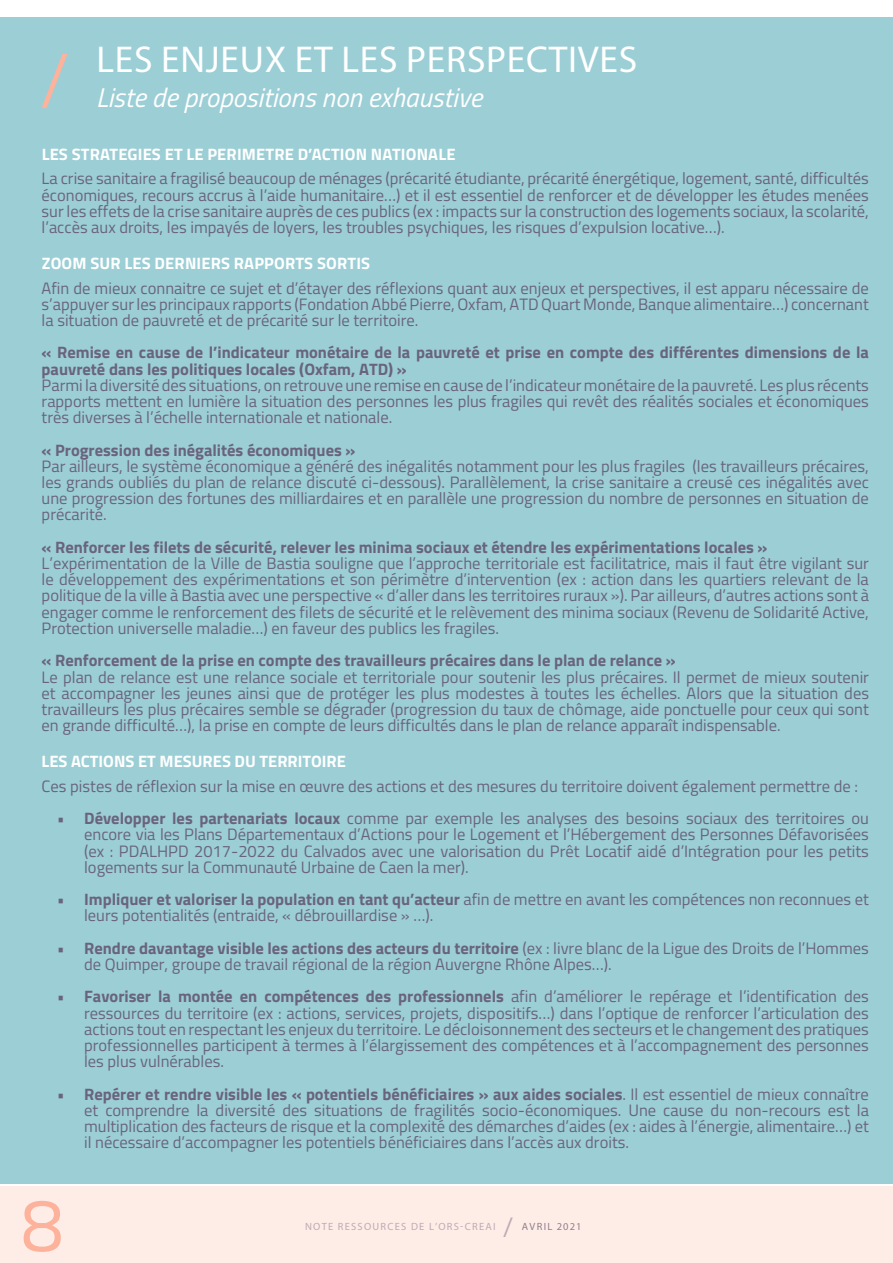
<style>
.page{position:relative;width:893px;height:1263px;background:#fff}
.page>*{position:absolute;margin:0;border:0;box-sizing:border-box;transform-origin:0 0}
.t1{font:75px "Titillium Web";color:#fdb29b}
.Titre_1{font:75px "Myriad Pro";color:#fdb29b}
.Titre_3{font:37.5px "Myriad Pro";letter-spacing:.02em;color:#fff}
.Titre_3-2{font:italic 27px "Titillium Web";color:#fff}
.t2{font:27px "Myriad Pro";color:#a6a2b6}
.t3{font:16.5px/16.2px "Titillium Web";color:#69647e;text-align:justify}
.t4{font:700 16.5px/16.2px "Titillium Web";color:#69647e}
.Titre_1-2{font:700 16.5px "Titillium Web";letter-spacing:.01em;color:#fff}
.t5{font:10.5px "Myriad Pro";letter-spacing:.12em;color:#a6a2b6}
.t6{font:10.5px "Myriad Pro";letter-spacing:.12em;color:#69647e}
.s1{font-weight:700}
</style>
<div class="page">
<div style="left:0;top:1186px;width:893px;height:77px;background:#feece6"></div>
<div style="left:0;top:17px;width:893px;height:1166px;background:#9cced5"></div>
<p class="Titre_1" style="left:42px;top:34px;width:27px">/</p>
<p class="Titre_3" style="left:96px;top:36px;width:542px">LES ENJEUX ET LES PERSPECTIVES</p>
<p class="Titre_3-2" style="left:96px;top:78px;width:388px">Liste de propositions non exhaustive</p>
<p class="Titre_1-2" style="left:42px;top:141px;width:415px">LES STRATEGIES ET LE PERIMETRE D’ACTION NATIONALE</p>
<p class="t3" style="left:42px;top:170px;width:829px">La crise sanitaire a fragilisé beaucoup de ménages (précarité étudiante, précarité énergétique, logement, santé, difficultés économiques, recours accrus à l’aide humanitaire…) et il est essentiel de renforcer et de développer les études menées sur les effets de la crise sanitaire auprès de ces publics (ex : impacts sur la construction des logements sociaux, la scolarité, l’accès aux droits, les impayés de loyers, les troubles psychiques, les risques d’expulsion locative…).</p>
<p class="Titre_1-2" style="left:42px;top:251px;width:330px">ZOOM SUR LES DERNIERS RAPPORTS SORTIS</p>
<p class="t3" style="left:42px;top:279px;width:829px">Afin de mieux connaitre ce sujet et d’étayer des réflexions quant aux enjeux et perspectives, il est apparu nécessaire de s’appuyer sur les principaux rapports (Fondation Abbé Pierre, Oxfam, ATD Quart Monde, Banque alimentaire…) concernant la situation de pauvreté et de précarité sur le territoire.</p>
<p class="t4" style="left:42px;top:344px;width:829px">« Remise en cause de l’indicateur monétaire de la pauvreté et prise en compte des différentes dimensions de la pauvreté dans les politiques locales (Oxfam, ATD) »</p>
<p class="t3" style="left:42px;top:376px;width:829px">Parmi la diversité des situations, on retrouve une remise en cause de l’indicateur monétaire de la pauvreté. Les plus récents rapports mettent en lumière la situation des personnes les plus fragiles qui revêt des réalités sociales et économiques très diverses à l’échelle internationale et nationale.</p>
<p class="t4" style="left:42px;top:441px;width:315px">« Progression des inégalités économiques »</p>
<p class="t3" style="left:42px;top:457px;width:829px">Par ailleurs, le système économique a généré des inégalités notamment pour les plus fragiles (les travailleurs précaires, les grands oubliés du plan de relance discuté ci-dessous). Parallèlement, la crise sanitaire a creusé ces inégalités avec une progression des fortunes des milliardaires et en parallèle une progression du nombre de personnes en situation de précarité.</p>
<p class="t4" style="left:42px;top:538px;width:727px">« Renforcer les filets de sécurité, relever les minima sociaux et étendre les expérimentations locales »</p>
<p class="t3" style="left:42px;top:554px;width:829px">L’expérimentation de la Ville de Bastia souligne que l’approche territoriale est facilitatrice, mais il faut être vigilant sur le développement des expérimentations et son périmètre d’intervention (ex : action dans les quartiers relevant de la politique de la ville à Bastia avec une perspective « d’aller dans les territoires ruraux »). Par ailleurs, d’autres actions sont à engager comme le renforcement des filets de sécurité et le relèvement des minima sociaux (Revenu de Solidarité Active, Protection universelle maladie…) en faveur des publics les fragiles.</p>
<p class="t4" style="left:42px;top:651px;width:636px">« Renforcement de la prise en compte des travailleurs précaires dans le plan de relance »</p>
<p class="t3" style="left:42px;top:668px;width:829px">Le plan de relance est une relance sociale et territoriale pour soutenir les plus précaires. Il permet de mieux soutenir et accompagner les jeunes ainsi que de protéger les plus modestes à toutes les échelles. Alors que la situation des travailleurs les plus précaires semble se dégrader (progression du taux de chômage, aide ponctuelle pour ceux qui sont en grande difficulté…), la prise en compte de leurs difficultés dans le plan de relance apparaît indispensable.</p>
<p class="Titre_1-2" style="left:42px;top:749px;width:306px">LES ACTIONS ET MESURES DU TERRITOIRE</p>
<p class="t3" style="left:42px;top:777px;width:818px">Ces pistes de réflexion sur la mise en œuvre des actions et des mesures du territoire doivent également permettre de :</p>
<p class="t3" style="left:84px;top:809px;width:786px;text-indent:-27px"><span class="s1">• Développer les partenariats locaux</span> comme par exemple les analyses des besoins sociaux des territoires ou encore via les Plans Départementaux d’Actions pour le Logement et l’Hébergement des Personnes Défavorisées (ex : PDALHPD 2017-2022 du Calvados avec une valorisation du Prêt Locatif aidé d’Intégration pour les petits logements sur la Communauté Urbaine de Caen la mer).</p>
<p class="t3" style="left:84px;top:890px;width:786px;text-indent:-27px"><span class="s1">• Impliquer et valoriser la population en tant qu’acteur</span> afin de mettre en avant les compétences non reconnues et leurs potentialités (entraide, « débrouillardise » …).</p>
<p class="t3" style="left:84px;top:939px;width:786px;text-indent:-27px"><span class="s1">• Rendre davantage visible les actions des acteurs du territoire</span> (ex : livre blanc de la Ligue des Droits de l’Hommes de Quimper, groupe de travail régional de la région Auvergne Rhône Alpes…).</p>
<p class="t3" style="left:84px;top:988px;width:786px;text-indent:-27px"><span class="s1">• Favoriser la montée en compétences des professionnels</span> afin d’améliorer le repérage et l’identification des ressources du territoire (ex : actions, services, projets, dispositifs…) dans l’optique de renforcer l’articulation des actions tout en respectant les enjeux du territoire. Le décloisonnement des secteurs et le changement des pratiques professionnelles participent à termes à l’élargissement des compétences et à l’accompagnement des personnes les plus vulnérables.</p>
<p class="t3" style="left:84px;top:1085px;width:786px;text-indent:-27px"><span class="s1">• Repérer et rendre visible les « potentiels bénéficiaires » aux aides sociales</span>. Il est essentiel de mieux connaître et comprendre la diversité des situations de fragilités socio-économiques. Une cause du non-recours est la multiplication des facteurs de risque et la complexité des démarches d’aides (ex : aides à l’énergie, alimentaire…) et il nécessaire d’accompagner les potentiels bénéficiaires dans l’accès aux droits.</p>
<h1 class="t1" style="left:21px;top:1170px;width:43px">8</h1>
<p class="t5" style="left:305px;top:1219px;width:192px">NOTE RESSOURCES DE L’ORS-CREAI</p>
<h3 class="t2" style="left:503px;top:1210px;width:11px">/</h3>
<p class="t6" style="left:522px;top:1219px;width:61px">AVRIL 2021</p>
</div>
